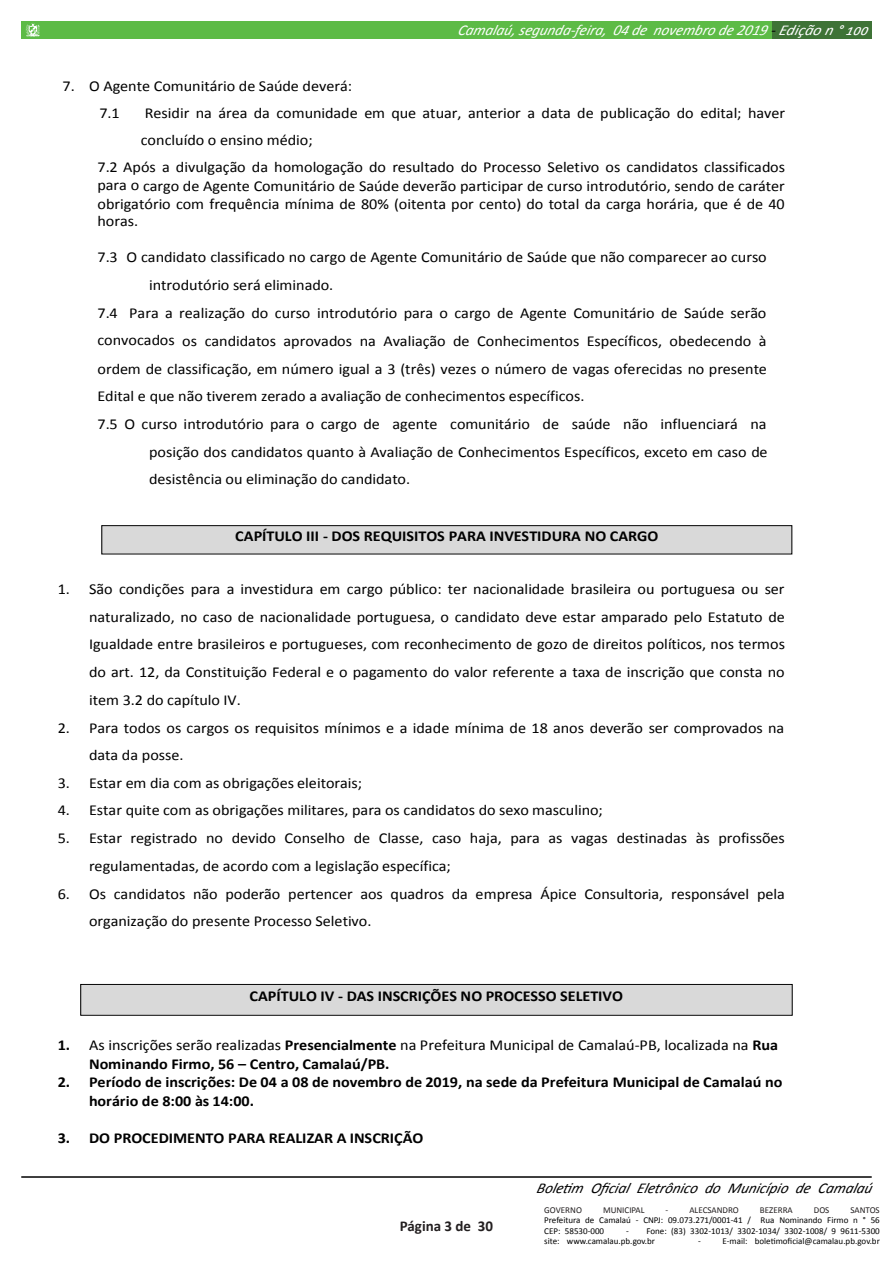
<style>
.page{position:relative;width:893px;height:1263px;background:#fff}
.page>*{position:absolute;margin:0;border:0;box-sizing:border-box;transform-origin:0 0}
.t1{font:15.15px/27.8px "Calibri";color:#000;scale:1.06 1}
.t2{font:700 15.15px/18.5px "Calibri";color:#000;scale:1.06 1}
.t3{font:italic 15px "Calibri";color:#fff}
.t4{font:italic 15px "Calibri";color:#000}
.t5{font:700 15px "Calibri";color:#231f20}
.t6{font:9px/10.5px "Calibri";color:#000}
.t7{font:9px "Calibri";color:#231f20}
.s1{color:#000}
.s2{font-weight:700}
</style>
<div class="page">
<div style="left:772px;top:21px;width:100px;height:17px;background:#3e7336"></div>
<div style="left:21px;top:21px;width:751px;height:17px;background:#5dbb46"></div>
<hr style="left:21px;top:1176px;width:851px;height:2px;background:#000">
<svg style="left:26px;top:23px;width:14px;height:14px"></svg>
<div style="left:102px;top:526px;width:690px;height:28px;background:#d9d9d9"></div>
<div style="left:101px;top:525px;width:691px;height:29px;border:1px solid #000"></div>
<div style="left:81px;top:984px;width:711px;height:31px;background:#d9d9d9"></div>
<div style="left:80px;top:984px;width:713px;height:32px;border:1px solid #000"></div>
<p class="t3" style="left:457px;top:19px;width:416px">Camalaú, segunda-feira, 04de novembrode2019<span class="s1">-</span>Ediçãon°100</p>
<p class="t1" style="left:99px;top:72px;width:240px;line-height:27px;text-indent:-37px">7. O Agente Comunitário de Saúde deverá:<br>7.1</p>
<p class="t1" style="left:145px;top:99px;width:606px">Residir na área da comunidade em que atuar, anterior a data de publicação do edital; haver</p>
<p class="t1" style="left:141px;top:126px;width:164px">concluído o ensino médio;</p>
<p class="t1" style="left:97px;top:153px;width:650px">7.2 Após a divulgação da homologação do resultado do Processo Seletivo os candidatos classificados</p>
<p class="t1" style="left:97px;top:177px;width:650px;line-height:17.9px;text-align:justify">para o cargo de Agente Comunitário de Saúde deverão participar de curso introdutório, sendo de caráter obrigatório com frequência mínima de 80% (oitenta por cento) do total da carga horária, que é de 40 horas.</p>
<p class="t1" style="left:97px;top:243px;width:633px">7.3 O candidato classificado no cargo de Agente Comunitário de Saúde que não comparecer ao curso</p>
<p class="t1" style="left:149px;top:271px;width:175px">introdutório será eliminado.</p>
<p class="t1" style="left:97px;top:299px;width:633px">7.4 Para a realização do curso introdutório para o cargo de Agente Comunitário de Saúde serão</p>
<p class="t1" style="left:97px;top:327px;width:633px">convocados os candidatos aprovados na Avaliação de Conhecimentos Específicos, obedecendo à</p>
<p class="t1" style="left:97px;top:355px;width:633px">ordem de classificação, em número igual a 3 (três) vezes o número de vagas oferecidas no presente</p>
<p class="t1" style="left:97px;top:382px;width:461px">Edital e que não tiverem zerado a avaliação de conhecimentos específicos.</p>
<p class="t1" style="left:97px;top:410px;width:633px">7.5 O curso introdutório para o cargo de agente comunitário de saúde não influenciará na</p>
<p class="t1" style="left:149px;top:438px;width:585px">posição dos candidatos quanto à Avaliação de Conhecimentos Específicos, exceto em caso de</p>
<p class="t1" style="left:149px;top:465px;width:248px">desistência ou eliminação do candidato.</p>
<p class="t2" style="left:235px;top:527px;width:401px">CAPÍTULO III - DOS REQUISITOS PARA INVESTIDURA NO CARGO</p>
<p class="t1" style="left:89px;top:575px;width:658px;text-align:justify;text-indent:-31px">1. São condições para a investidura em cargo público: ter nacionalidade brasileira ou portuguesa ou ser naturalizado, no caso de nacionalidade portuguesa, o candidato deve estar amparado pelo Estatuto de Igualdade entre brasileiros e portugueses, com reconhecimento de gozo de direitos políticos, nos termos do art. 12, da Constituição Federal e o pagamento do valor referente a taxa de inscrição que consta no item 3.2 do capítulo IV.</p>
<p class="t1" style="left:89px;top:714px;width:657px;text-indent:-31px">2. Para todos os cargos os requisitos mínimos e a idade mínima de 18 anos deverão ser comprovados na data da posse.</p>
<p class="t1" style="left:58px;top:769px;width:289px">3. Estar em dia com as obrigações eleitorais;</p>
<p class="t1" style="left:58px;top:796px;width:516px">4. Estar quite com as obrigações militares, para os candidatos do sexo masculino;</p>
<p class="t1" style="left:89px;top:824px;width:658px;text-indent:-31px">5. Estar registrado no devido Conselho de Classe, caso haja, para as vagas destinadas às profissões regulamentadas, de acordo com a legislação específica;</p>
<p class="t1" style="left:89px;top:880px;width:658px;text-indent:-31px">6. Os candidatos não poderão pertencer aos quadros da empresa Ápice Consultoria, responsável pela organização do presente Processo Seletivo.</p>
<p class="t2" style="left:250px;top:986px;width:354px">CAPÍTULO IV - DAS INSCRIÇÕES NO PROCESSO SELETIVO</p>
<p class="t1" style="left:89px;top:1036px;width:652px;line-height:18.5px;text-indent:-31px"><span class="s2">1.</span> As inscrições serão realizadas <span class="s2">Presencialmente</span> na Prefeitura Municipal de Camalaú-PB, localizada na <span class="s2">Rua<br>Nominando Firmo, 56 – Centro, Camalaú/PB.</span></p>
<p class="t2" style="left:89px;top:1073px;width:656px;text-indent:-31px">2. Período de inscrições: De 04 a 08 de novembro de 2019, na sede da Prefeitura Municipal de Camalaú no horário de 8:00 às 14:00.</p>
<p class="t2" style="left:58px;top:1128px;width:346px">3. DO PROCEDIMENTO PARA REALIZAR A INSCRIÇÃO</p>
<p class="t5" style="left:400px;top:1216px;width:95px">Página 3 de 30</p>
<p class="t4" style="left:536px;top:1178px;width:342px">Boletim Oficial Eletrônico do Município de Camalaú</p>
<p class="t7" style="left:544px;top:1204px;width:39px">GOVERNO</p>
<p class="t7" style="left:603px;top:1204px;width:43px">MUNICIPAL</p>
<p class="t7" style="left:666px;top:1204px;width:75px">- ALECSANDRO</p>
<p class="t7" style="left:760px;top:1204px;width:34px">BEZERRA</p>
<p class="t7" style="left:814px;top:1204px;width:17px">DOS</p>
<p class="t7" style="left:850px;top:1204px;width:31px">SANTOS</p>
<p class="t6" style="left:544px;top:1215px;width:337px">Prefeitura de Camalaú - CNPJ: 09.073.271/0001-41 / Rua Nominando Firmo n ° 56<br>CEP: 58530-000</p>
<p class="t6" style="left:544px;top:1225px;width:337px;text-indent:82px">- Fone: (83) 3302-1013/ 3302-1034/ 3302-1008/ 9 9611-5300 site: www.camalau.pb.gov.br</p>
<p class="t6" style="left:698px;top:1236px;width:183px">- E-mail: boletimoficial@camalau.pb.gov.br</p>
</div>
